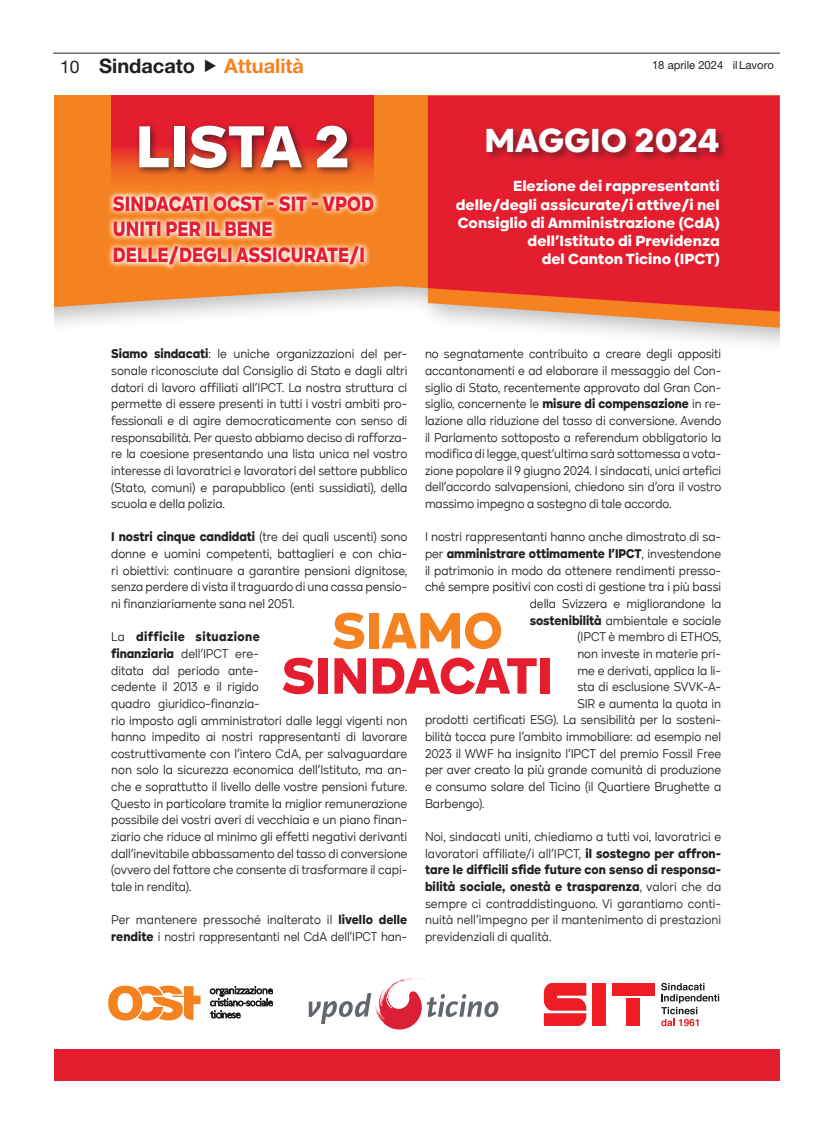
<style>
.page{position:relative;width:833px;height:1134px;background:#fff}
.page>*{position:absolute;margin:0;border:0;box-sizing:border-box;transform-origin:0 0}
.t1{font:900 61.12px "Kinetika";letter-spacing:-.005em;color:#fff}
.t2{font:900 52.88px/45.1px "Kinetika";color:#e41d2f;text-align:center}
.t3{font:900 34.5px "Kinetika";color:#fff}
.t4{font:900 21.5px/25.8px "Kinetika";color:#e41d2f;scale:.85 1}
.Testatina{font:700 20px "Helvetica Neue LT Pro";color:#231f20}
.Testatina-2{font:700 20px "Helvetica Neue LT Pro";color:#f58220}
.t5{font:900 15.12px/18.2px "Kinetika";color:#fff;text-align:right}
.t6{font:13.12px/16.6px "Kinetika";letter-spacing:-.005em;color:#231f20;text-align:justify;scale:.9 1}
.t7{font:13.12px/16.6px "Kinetika";letter-spacing:-.005em;color:#231f20;text-align:justify;scale:.89 1}
.t8{font:900 13.12px "Kinetika";letter-spacing:-.005em;color:#231f20;scale:.9 1}
.t9{font:11.25px "Helvetica Neue LT Pro";color:#231f20}
.s1{font-weight:400;font-size:17.5px}
.s2{font-weight:900}
.s3{font-weight:400}
.s4{color:#f58220}
</style>
<div class="page">
<div style="left:54px;top:96px;width:725px;height:262px;background:#231f20;opacity:.3"></div>
<svg style="left:428px;top:316px;width:351px;height:12px"></svg>
<svg style="left:54px;top:96px;width:725px;height:220px;background:#f1974c"></svg>
<div style="left:428px;top:96px;width:351px;height:215px;background:#e41d2f"></div>
<svg style="left:210px;top:986px;width:63px;height:32px"></svg>
<svg style="left:108px;top:985px;width:92px;height:36px"></svg>
<svg style="left:544px;top:983px;width:42px;height:43px;background:#f03c41"></svg>
<div style="left:592px;top:983px;width:14px;height:43px;background:#ee1d23"></div>
<div style="left:612px;top:983px;width:42px;height:13px;background:#ee1d23"></div>
<div style="left:627px;top:998px;width:13px;height:28px;background:#ee1d23"></div>
<svg style="left:661px;top:983px;width:58px;height:43px"></svg>
<svg style="left:309px;top:978px;width:189px;height:51px"></svg>
<svg style="left:107px;top:190px;width:273px;height:81px;background:#f8b881"></svg>
<svg style="left:111px;top:96px;width:263px;height:99px;background:#ea442c"></svg>
<div style="left:135px;top:122px;width:221px;height:55px;background:#231f20;opacity:.75"></div>
<div style="left:485px;top:126px;width:244px;height:37px;background:#231f20;opacity:.5"></div>
<div style="left:54px;top:1049px;width:725px;height:32px;background:#e41d2f"></div>
<hr style="left:53px;top:53px;width:727px;height:1px;background:#231f20">
<p class="Testatina" style="left:60px;top:53px;width:136px"><span class="s1">10</span> Sindacato</p>
<p class="Testatina-2" style="left:224px;top:53px;width:81px">Attualità</p>
<p class="t9" style="left:652px;top:58px;width:123px">18 aprile 2024 il Lavoro</p>
<p class="t1" style="left:135px;top:109px;width:216px">LISTA 2</p>
<p class="t4" style="left:113px;top:190px;width:309px">SINDACATI OCST - SIT - VPOD<br>UNITI PER IL BENE<br>DELLE/DEGLI ASSICURATE/I</p>
<p class="t3" style="left:484px;top:119px;width:237px">MAGGIO 2024</p>
<p class="t5" style="left:456px;top:177px;width:265px">Elezione dei rappresentanti delle/degli assicurate/i attive/i nel<br>Consiglio di Amministrazione (CdA) dell’Istituto di Previdenza<br>del Canton Ticino (IPCT)</p>
<p class="t6" style="left:111px;top:346px;width:330px"><span class="s2">Siamo sindacati</span>: le uniche organizzazioni del per&shy;sonale riconosciute dal Consiglio di Stato e dagli altri datori di lavoro affiliati all’IPCT. La nostra struttura ci permette di essere presenti in tutti i vostri ambiti pro&shy;fessionali e di agire democraticamente con senso di responsabilità. Per questo abbiamo deciso di rafforza&shy;re la coesione presentando una lista unica nel vostro interesse di lavoratrici e lavoratori del settore pubblico (Stato, comuni) e parapubblico (enti sussidiati), della scuola e della polizia.</p>
<p class="t6" style="left:111px;top:529px;width:330px"><span class="s2">I nostri cinque candidati</span> (tre dei quali uscenti) sono donne e uomini competenti, battaglieri e con chia&shy;ri obiettivi: continuare a garantire pensioni dignitose, senza perdere di vista il traguardo di una cassa pensio&shy;ni finanziariamente sana nel 2051.</p>
<p class="t6" style="left:111px;top:628px;width:330px;text-align:left">La <span class="s2">difficile situazione<br>finanziaria</span> dell’IPCT ere-<br>ditata dal periodo ante-<br>cedente il 2013 e il rigido<br>quadro giuridico-finanzia-<br>rio imposto agli amministratori dalle leggi vigenti non hanno impedito ai nostri rappresentanti di lavorare costruttivamente con l’intero CdA, per salvaguardare non solo la sicurezza economica dell’Istituto, ma an&shy;che e soprattutto il livello delle vostre pensioni future.<br>Questo in particolare tramite la miglior remunerazione possibile dei vostri averi di vecchiaia e un piano finan&shy;ziario che riduce al minimo gli effetti negativi derivanti dall’inevitabile abbassamento del tasso di conversione (ovvero del fattore che consente di trasformare il capi&shy;tale in rendita).</p>
<p class="t6" style="left:111px;top:911px;width:330px">Per mantenere pressoché inalterato il <span class="s2">livello delle rendite</span> i nostri rappresentanti nel CdA dell’IPCT han-</p>
<p class="t7" style="left:425px;top:345px;width:334px">no segnatamente contribuito a creare degli appositi accantonamenti e ad elaborare il messaggio del Con&shy;siglio di Stato, recentemente approvato dal Gran Con&shy;siglio, concernente le <span class="s2">misure di compensazione</span> in re&shy;lazione alla riduzione del tasso di conversione. Avendo il Parlamento sottoposto a referendum obbligatorio la modifica di legge, quest’ultima sarà sottomessa a vota&shy;zione popolare il 9 giugno 2024. I sindacati, unici artefici dell’accordo salvapensioni, chiedono sin d’ora il vostro massimo impegno a sostegno di tale accordo.</p>
<p class="t6" style="left:425px;top:529px;width:331px">I nostri rappresentanti hanno anche dimostrato di sa-</p>
<p class="t8" style="left:425px;top:545px;width:331px"><span class="s3">per</span> amministrare ottimamente l’IPCT<span class="s3">, investendone</span></p>
<p class="t6" style="left:425px;top:562px;width:331px">il patrimonio in modo da ottenere rendimenti presso-</p>
<p class="t6" style="left:425px;top:578px;width:331px">ché sempre positivi con costi di gestione tra i più bassi</p>
<p class="t6" style="left:530px;top:595px;width:214px">della Svizzera e migliorandone la</p>
<p class="t6" style="left:530px;top:612px;width:214px"><span class="s2">sostenibilità</span> ambientale e sociale</p>
<p class="t6" style="left:577px;top:628px;width:161px">(IPCT è membro di ETHOS,</p>
<p class="t6" style="left:577px;top:645px;width:161px">non investe in materie pri-</p>
<p class="t6" style="left:577px;top:662px;width:161px">me e derivati, applica la li-</p>
<p class="t6" style="left:577px;top:678px;width:161px">sta di esclusione SVVK-A-</p>
<p class="t6" style="left:577px;top:695px;width:161px">SIR e aumenta la quota in</p>
<p class="t6" style="left:425px;top:712px;width:331px">prodotti certificati ESG). La sensibilità per la sosteni-</p>
<p class="t6" style="left:425px;top:728px;width:331px">bilità tocca pure l’ambito immobiliare: ad esempio nel</p>
<p class="t6" style="left:425px;top:745px;width:331px">2023 il WWF ha insignito l’IPCT del premio Fossil Free</p>
<p class="t6" style="left:425px;top:762px;width:331px">per aver creato la più grande comunità di produzione</p>
<p class="t6" style="left:425px;top:778px;width:331px">e consumo solare del Ticino (il Quartiere Brughette a</p>
<p class="t6" style="left:425px;top:795px;width:68px">Barbengo).</p>
<p class="t6" style="left:425px;top:828px;width:331px">Noi, sindacati uniti, chiediamo a tutti voi, lavoratrici e lavoratori affiliate/i all’IPCT, <span class="s2">il sostegno per affron&shy;tare le difficili sfide future con senso di responsa&shy;bilità sociale, onestà e trasparenza</span>, valori che da sempre ci contraddistinguono. Vi garantiamo conti&shy;nuità nell’impegno per il mantenimento di prestazioni previdenziali di qualità.</p>
<p class="t2" style="left:281px;top:607px;width:273px"><span class="s4">SIAMO<br></span>SINDACATI</p>
</div>
